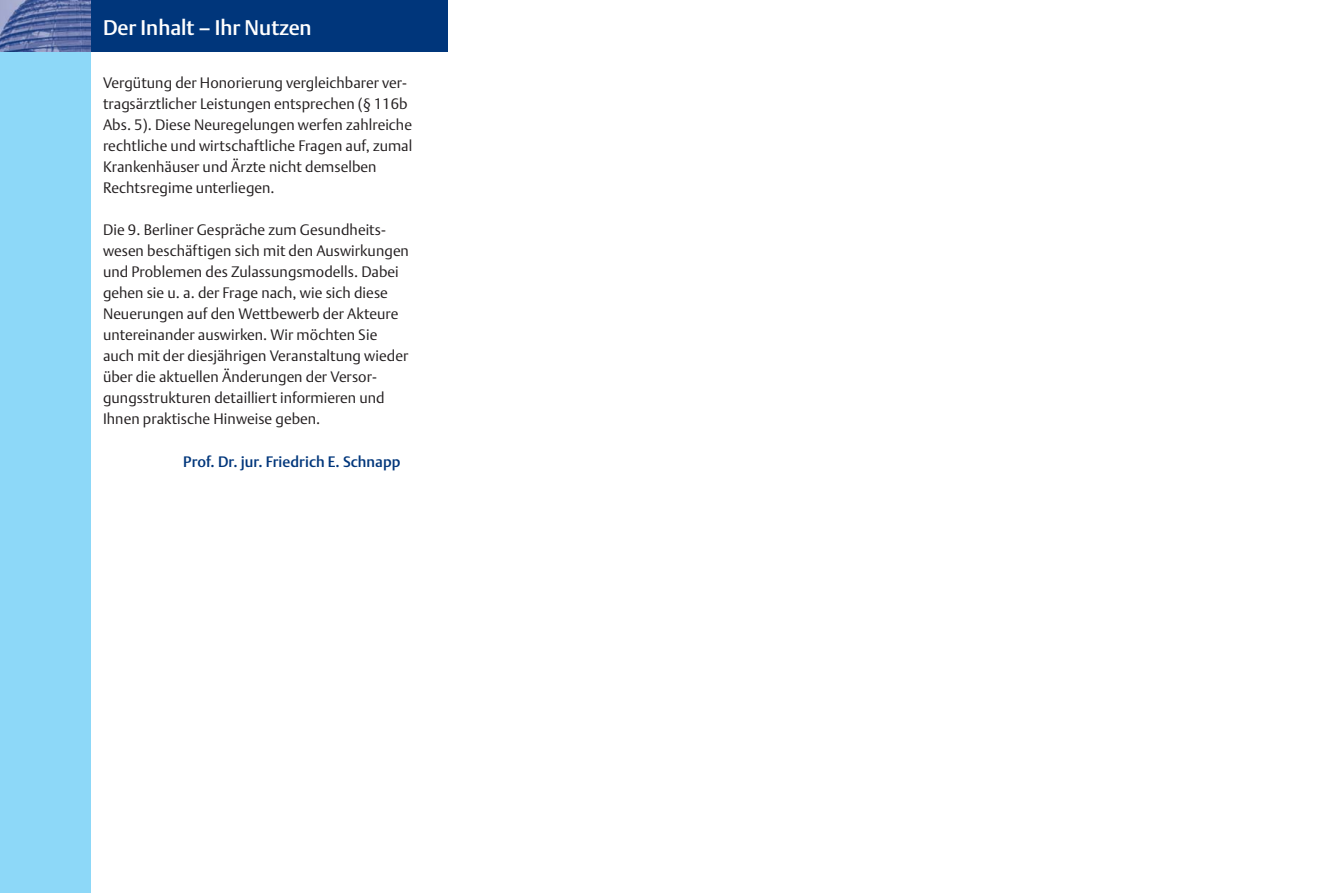
<style>
.page{position:relative;width:1338px;height:893px;background:#fff}
.page>*{position:absolute;margin:0;border:0;box-sizing:border-box;transform-origin:0 0}
.t1{font:21px "Thieme Argo Three";color:#fff}
.t2{font:15px/21px "Thieme Argo One";letter-spacing:.005em;color:#231f20}
.t3{font:15px "Thieme Argo Three";letter-spacing:.005em;color:#00367b}
</style>
<div class="page">
<div style="left:0;top:51px;width:90px;height:841px;background:#8dd8f8"></div>
<div style="left:90px;top:0;width:357px;height:51px;background:#00367b"></div>
<img style="left:0;top:0;width:90px;height:51px">
<h1 class="t1" style="left:103px;top:20px;width:210px">Der Inhalt – Ihr Nutzen</h1>
<p class="t2" style="left:103px;top:74px;width:311px">Vergütung der Honorierung vergleichbarer ver&shy;tragsärztlicher Leistungen entsprechen (§ 116b Abs. 5). Diese Neuregelungen werfen zahlreiche rechtliche und wirtschaftliche Fragen auf, zumal Krankenhäuser und Ärzte nicht demselben Rechtsregime unterliegen.</p>
<p class="t2" style="left:103px;top:221px;width:307px">Die 9. Berliner Gespräche zum Gesundheits&shy;wesen beschäftigen sich mit den Auswirkungen und Problemen des Zulassungsmodells. Dabei gehen sie u. a. der Frage nach, wie sich diese Neuerungen auf den Wettbewerb der Akteure untereinander auswirken. Wir möchten Sie auch mit der diesjährigen Veranstaltung wieder über die aktuellen Änderungen der Versor&shy;gungsstrukturen detailliert informieren und Ihnen praktische Hinweise geben.</p>
<p class="t3" style="left:183px;top:455px;width:219px">Prof. Dr. jur. Friedrich E. Schnapp</p>
</div>
